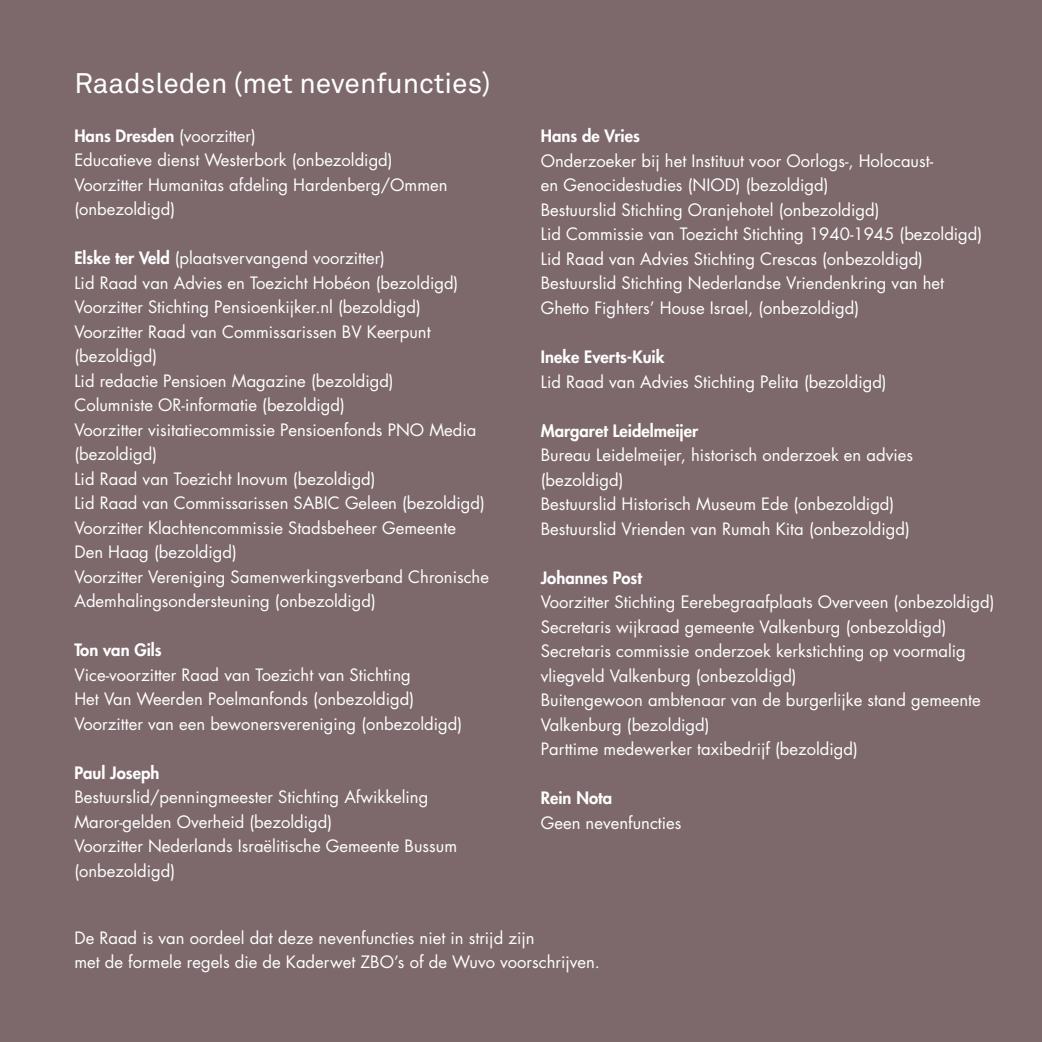
<style>
.page{position:relative;width:1042px;height:1042px;background:#7d696c}
.page>*{position:absolute;margin:0;border:0;box-sizing:border-box;transform-origin:0 0}
.t1{font:28px "Akkurat Pro";color:#fff}
.t2{font:16.62px/24.5px "Futura Std";color:#fff}
.t3{font:800 16.62px "Futura Std";color:#fff}
.s1{font-weight:800}
</style>
<div class="page">
<h1 class="t1" style="left:74px;top:67px;width:418px">Raadsleden (met nevenfuncties)</h1>
<p class="t2" style="left:74px;top:123px;width:375px"><span class="s1">Hans Dresden</span> (voorzitter)<br>Educatieve dienst Westerbork (onbezoldigd)<br>Voorzitter Humanitas afdeling Hardenberg/Ommen (onbezoldigd)</p>
<p class="t2" style="left:74px;top:246px;width:416px"><span class="s1">Elske ter Veld</span> (plaatsvervangend voorzitter)<br>Lid Raad van Advies en Toezicht Hobéon (bezoldigd)<br>Voorzitter Stichting Pensioenkijker.nl (bezoldigd)<br>Voorzitter Raad van Commissarissen BV Keerpunt (bezoldigd)<br>Lid redactie Pensioen Magazine (bezoldigd)<br>Columniste OR-informatie (bezoldigd)<br>Voorzitter visitatiecommissie Pensioenfonds PNO Media (bezoldigd)<br>Lid Raad van Toezicht Inovum (bezoldigd)<br>Lid Raad van Commissarissen SABIC Geleen (bezoldigd)<br>Voorzitter Klachtencommissie Stadsbeheer Gemeente<br>Den Haag (bezoldigd)<br>Voorzitter Vereniging Samenwerkingsverband Chronische Ademhalingsondersteuning (onbezoldigd)</p>
<p class="t3" style="left:74px;top:640px;width:89px">Ton van Gils</p>
<p class="t2" style="left:74px;top:663px;width:389px">Vice-voorzitter Raad van Toezicht van Stichting<br>Het Van Weerden Poelmanfonds (onbezoldigd)<br>Voorzitter van een bewonersvereniging (onbezoldigd)</p>
<p class="t3" style="left:74px;top:762px;width:86px">Paul Joseph</p>
<p class="t2" style="left:74px;top:785px;width:384px">Bestuurslid/penningmeester Stichting Afwikkeling Maror-gelden Overheid (bezoldigd)<br>Voorzitter Nederlands Israëlitische Gemeente Bussum (onbezoldigd)</p>
<p class="t3" style="left:541px;top:126px;width:101px">Hans de Vries</p>
<p class="t2" style="left:541px;top:149px;width:443px">Onderzoeker bij het Instituut voor Oorlogs-, Holocaust-<br>en Genocidestudies (NIOD) (bezoldigd)<br>Bestuurslid Stichting Oranjehotel (onbezoldigd)<br>Lid Commissie van Toezicht Stichting 1940-1945 (bezoldigd)<br>Lid Raad van Advies Stichting Crescas (onbezoldigd)<br>Bestuurslid Stichting Nederlandse Vriendenkring van het Ghetto Fighters’ House Israel, (onbezoldigd)</p>
<p class="t3" style="left:541px;top:346px;width:125px">Ineke Everts-Kuik</p>
<p class="t2" style="left:541px;top:369px;width:347px">Lid Raad van Advies Stichting Pelita (bezoldigd)</p>
<p class="t3" style="left:541px;top:420px;width:159px">Margaret Leidelmeijer</p>
<p class="t2" style="left:541px;top:443px;width:374px">Bureau Leidelmeijer, historisch onderzoek en advies (bezoldigd)<br>Bestuurslid Historisch Museum Ede (onbezoldigd)<br>Bestuurslid Vrienden van Rumah Kita (onbezoldigd)</p>
<p class="t3" style="left:541px;top:567px;width:103px">Johannes Post</p>
<p class="t2" style="left:541px;top:590px;width:455px">Voorzitter Stichting Eerebegraafplaats Overveen (onbezoldigd)<br>Secretaris wijkraad gemeente Valkenburg (onbezoldigd)<br>Secretaris commissie onderzoek kerkstichting op voormalig vliegveld Valkenburg (onbezoldigd)<br>Buitengewoon ambtenaar van de burgerlijke stand gemeente Valkenburg (bezoldigd)<br>Parttime medewerker taxibedrijf (bezoldigd)</p>
<p class="t3" style="left:541px;top:787px;width:73px">Rein Nota</p>
<p class="t2" style="left:541px;top:810px;width:142px">Geen nevenfuncties</p>
<p class="t2" style="left:74px;top:926px;width:527px;line-height:23.6px">De Raad is van oordeel dat deze nevenfuncties niet in strijd zijn<br>met de formele regels die de Kaderwet ZBO’s of de Wuvo voorschrijven.</p>
</div>
